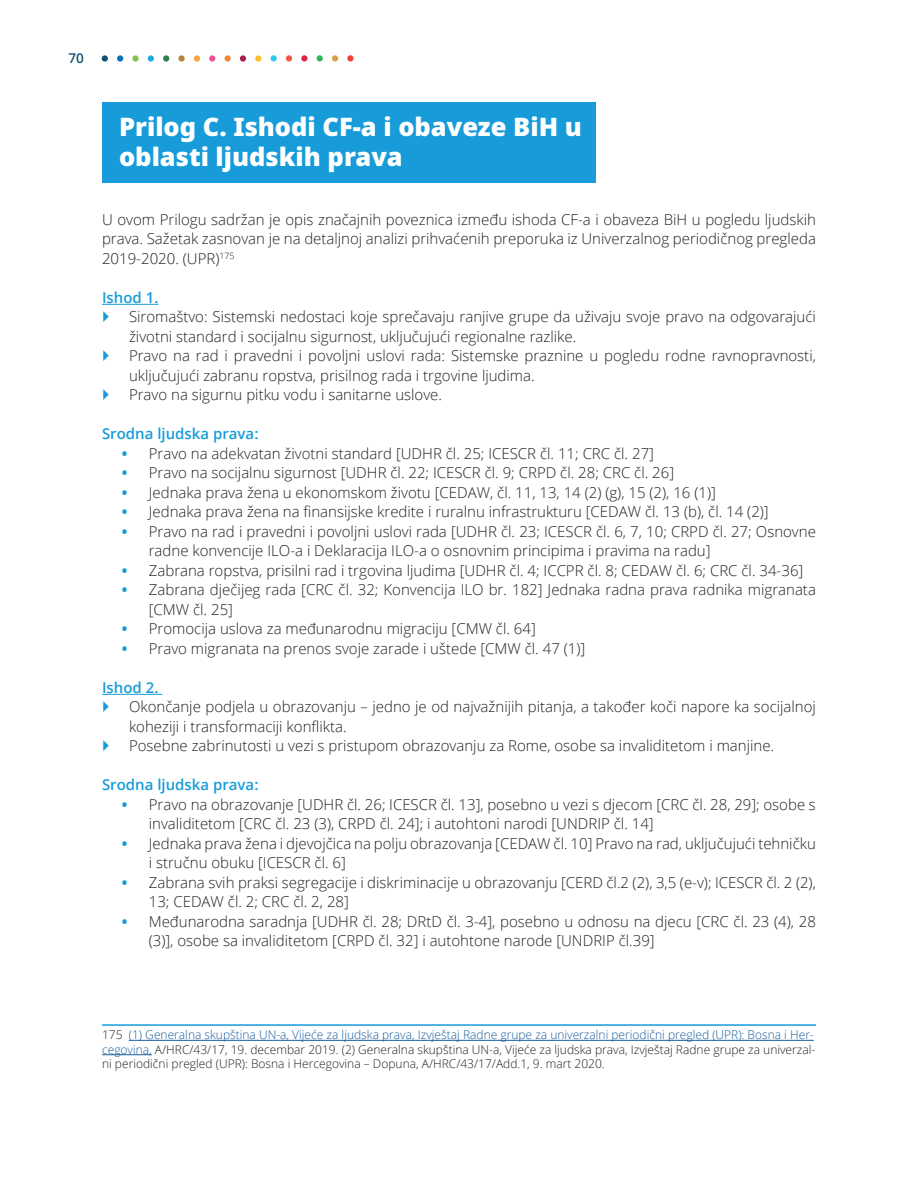
<style>
.page{position:relative;width:918px;height:1188px;background:#fff}
.page>*{position:absolute;margin:0;border:0;box-sizing:border-box;transform-origin:0 0}
.t1{font:900 25.5px/30.6px "Noto Sans";color:#fff}
.Body{font:300 15px/19.5px "Open Sans";color:#231f20}
.Body-2{font:600 15px "Open Sans";color:#179cd9}
.t2{font:600 13.5px "Open Sans";color:#145070}
.footnote{font:300 12px/14.4px "Open Sans";color:#231f20;text-align:justify}
.s1{font-weight:700;color:#179cd9}
.s2{color:#175d9e}
</style>
<div class="page">
<svg style="left:347px;top:55px;width:7px;height:7px"></svg>
<div style="left:317px;top:55px;width:6px;height:7px;background:#30b45c;border-radius:50%"></div>
<div style="left:286px;top:55px;width:6px;height:7px;background:#f05943;border-radius:50%"></div>
<div style="left:255px;top:55px;width:6px;height:7px;background:#febe2a;border-radius:50%"></div>
<div style="left:225px;top:55px;width:6px;height:7px;background:#f58631;border-radius:50%"></div>
<div style="left:194px;top:55px;width:6px;height:7px;background:#f9a341;border-radius:50%"></div>
<div style="left:163px;top:55px;width:6px;height:7px;background:#307f4d;border-radius:50%"></div>
<div style="left:332px;top:55px;width:6px;height:7px;background:#d5a347;border-radius:50%"></div>
<div style="left:301px;top:55px;width:6px;height:7px;background:#d52a40;border-radius:50%"></div>
<div style="left:271px;top:55px;width:6px;height:7px;background:#34c5f1;border-radius:50%"></div>
<div style="left:240px;top:55px;width:6px;height:7px;background:#a2204b;border-radius:50%"></div>
<div style="left:209px;top:55px;width:6px;height:7px;background:#ee4f9d;border-radius:50%"></div>
<svg style="left:178px;top:55px;width:7px;height:7px"></svg>
<div style="left:148px;top:55px;width:6px;height:7px;background:#1bace3;border-radius:50%"></div>
<div style="left:117px;top:55px;width:6px;height:7px;background:#0671ba;border-radius:50%"></div>
<svg style="left:132px;top:55px;width:7px;height:7px"></svg>
<div style="left:102px;top:55px;width:6px;height:7px;background:#145070;border-radius:50%"></div>
<div style="left:102px;top:102px;width:493px;height:81px;background:#179cd9"></div>
<hr style="left:102px;top:304px;width:57px;height:1px;background:#179cd9">
<hr style="left:102px;top:694px;width:60px;height:1px;background:#179cd9">
<hr style="left:102px;top:1024px;width:714px;height:2px;background:#179cd9">
<hr style="left:129px;top:1040px;width:685px;height:1px;background:#175d9e">
<hr style="left:102px;top:1054px;width:50px;height:1px;background:#175d9e">
<p class="t2" style="left:68px;top:48px;width:17px">70</p>
<p class="t1" style="left:119px;top:111px;width:464px">Prilog C. Ishodi CF-a i obaveze BiH u oblasti ljudskih prava</p>
<p class="Body" style="left:102px;top:209px;width:715px;text-align:justify">U ovom Prilogu sadržan je opis značajnih poveznica između ishoda CF-a i obaveza BiH u pogledu ljudskih prava. Sažetak zasnovan je na detaljnoj analizi prihvaćenih preporuka iz Univerzalnog periodičnog pregleda 2019-2020. (UPR)<sup>175</sup></p>
<p class="Body-2" style="left:102px;top:287px;width:58px">Ishod 1.</p>
<p class="Body" style="left:129px;top:307px;width:688px">Siromaštvo: Sistemski nedostaci koje sprečavaju ranjive grupe da uživaju svoje pravo na odgovarajući životni standard i socijalnu sigurnost, uključujući regionalne razlike.</p>
<p class="Body" style="left:129px;top:346px;width:688px">Pravo na rad i pravedni i povoljni uslovi rada: Sistemske praznine u pogledu rodne ravnopravnosti, uključujući zabranu ropstva, prisilnog rada i trgovine ljudima.</p>
<p class="Body" style="left:129px;top:385px;width:315px">Pravo na sigurnu pitku vodu i sanitarne uslove.</p>
<p class="Body-2" style="left:102px;top:424px;width:158px">Srodna ljudska prava:</p>
<p class="Body" style="left:122px;top:443px;width:534px"><span class="s1">•</span> Pravo na adekvatan životni standard [UDHR čl. 25; ICESCR čl. 11; CRC čl. 27]</p>
<p class="Body" style="left:122px;top:463px;width:554px"><span class="s1">•</span> Pravo na socijalnu sigurnost [UDHR čl. 22; ICESCR čl. 9; CRPD čl. 28; CRC čl. 26]</p>
<p class="Body" style="left:122px;top:482px;width:596px"><span class="s1">•</span> Jednaka prava žena u ekonomskom životu [CEDAW, čl. 11, 13, 14 (2) (g), 15 (2), 16 (1)]</p>
<p class="Body" style="left:122px;top:502px;width:648px"><span class="s1">•</span> Jednaka prava žena na finansijske kredite i ruralnu infrastrukturu [CEDAW čl. 13 (b), čl. 14 (2)]</p>
<p class="Body" style="left:149px;top:521px;width:669px;text-indent:-27px"><span class="s1">•</span> Pravo na rad i pravedni i povoljni uslovi rada [UDHR čl. 23; ICESCR čl. 6, 7, 10; CRPD čl. 27; Osnovne radne konvencije ILO-a i Deklaracija ILO-a o osnovnim principima i pravima na radu]</p>
<p class="Body" style="left:122px;top:560px;width:683px"><span class="s1">•</span> Zabrana ropstva, prisilni rad i trgovina ljudima [UDHR čl. 4; ICCPR čl. 8; CEDAW čl. 6; CRC čl. 34-36]</p>
<p class="Body" style="left:149px;top:580px;width:669px;text-indent:-27px"><span class="s1">•</span> Zabrana dječijeg rada [CRC čl. 32; Konvencija ILO br. 182] Jednaka radna prava radnika migranata [CMW čl. 25]</p>
<p class="Body" style="left:122px;top:619px;width:416px"><span class="s1">•</span> Promocija uslova za međunarodnu migraciju [CMW čl. 64]</p>
<p class="Body" style="left:122px;top:638px;width:465px"><span class="s1">•</span> Pravo migranata na prenos svoje zarade i uštede [CMW čl. 47 (1)]</p>
<p class="Body-2" style="left:102px;top:677px;width:58px">Ishod 2.</p>
<p class="Body" style="left:129px;top:697px;width:688px">Okončanje podjela u obrazovanju – jedno je od najvažnijih pitanja, a također koči napore ka socijalnoj koheziji i transformaciji konflikta.</p>
<p class="Body" style="left:129px;top:736px;width:647px">Posebne zabrinutosti u vezi s pristupom obrazovanju za Rome, osobe sa invaliditetom i manjine.</p>
<p class="Body-2" style="left:102px;top:775px;width:158px">Srodna ljudska prava:</p>
<p class="Body" style="left:149px;top:794px;width:669px;text-indent:-27px"><span class="s1">•</span> Pravo na obrazovanje [UDHR čl. 26; ICESCR čl. 13], posebno u vezi s djecom [CRC čl. 28, 29]; osobe s invaliditetom [CRC čl. 23 (3), CRPD čl. 24]; i autohtoni narodi [UNDRIP čl. 14]</p>
<p class="Body" style="left:149px;top:833px;width:669px;text-indent:-27px"><span class="s1">•</span> Jednaka prava žena i djevojčica na polju obrazovanja [CEDAW čl. 10] Pravo na rad, uključujući tehničku i stručnu obuku [ICESCR čl. 6]</p>
<p class="Body" style="left:149px;top:872px;width:669px;text-indent:-27px"><span class="s1">•</span> Zabrana svih praksi segregacije i diskriminacije u obrazovanju [CERD čl.2 (2), 3,5 (e-v); ICESCR čl. 2 (2),<br>13; CEDAW čl. 2; CRC čl. 2, 28]</p>
<p class="Body" style="left:149px;top:911px;width:669px;text-indent:-27px"><span class="s1">•</span> Međunarodna saradnja [UDHR čl. 28; DRtD čl. 3-4], posebno u odnosu na djecu [CRC čl. 23 (4), 28 (3)], osobe sa invaliditetom [CRPD čl. 32] i autohtone narode [UNDRIP čl.39]</p>
<p class="footnote" style="left:102px;top:1028px;width:715px">175 <span class="s2">(1) Generalna skupština UN-a, Vijeće za ljudska prava, Izvještaj Radne grupe za univerzalni periodični pregled (UPR): Bosna i Her&shy;cegovina,</span> A/HRC/43/17, 19. decembar 2019. (2) Generalna skupština UN-a, Vijeće za ljudska prava, Izvještaj Radne grupe za univerzal&shy;ni periodični pregled (UPR): Bosna i Hercegovina – Dopuna, A/HRC/43/17/Add.1, 9. mart 2020.</p>
</div>
